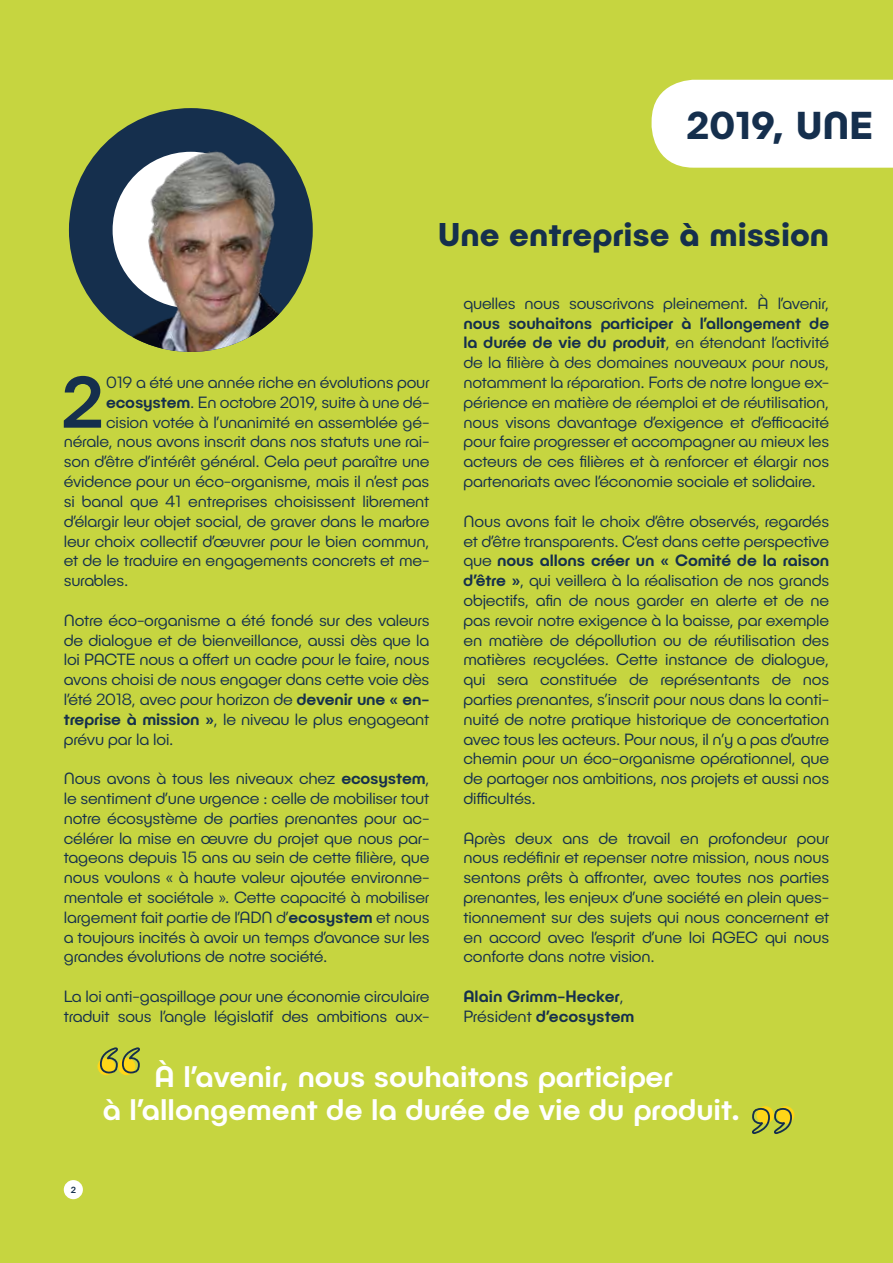
<style>
.page{position:relative;width:893px;height:1263px;background:#c6d540}
.page>*{position:absolute;margin:0;border:0;box-sizing:border-box;transform-origin:0 0}
.t1{font:500 73.5px "Publica Play";color:#152f4d}
.t2{font:700 39px "Publica Play";color:#152f4d}
.t3{font:700 33px "Publica Play";color:#152f4d}
.t4{font:500 30px/33px "Publica Play";color:#fff;text-align:center}
.t5{font:300 16.5px/19.8px "Publica Play";letter-spacing:-.01em;color:#152f4d;text-align:justify}
.t6{font:500 16.5px/19.8px "Publica Play";color:#152f4d}
.t7{font:500 9px "Publica Play";color:#152f4d}
.s1{font-weight:500}
.s2{font-weight:300}
</style>
<div class="page">
<div style="left:69px;top:108px;width:244px;height:244px;background:#152f4d;border-radius:50%"></div>
<img style="left:108px;top:142px;width:190px;height:210px">
<svg style="left:97px;top:1058px;width:18px;height:17px"></svg>
<div style="left:118px;top:1058px;width:17px;height:17px;background:#ffd618;border-radius:50%"></div>
<svg style="left:99px;top:1047px;width:41px;height:27px"></svg>
<svg style="left:752px;top:1107px;width:41px;height:27px"></svg>
<div style="left:652px;top:80px;width:241px;height:88px;background:#fff"></div>
<div style="left:64px;top:1180px;width:19px;height:19px;background:#fff;border-radius:50%"></div>
<h2 class="t2" style="left:686px;top:100px;width:189px">2019, UNE</h2>
<h3 class="t3" style="left:438px;top:213px;width:392px">Une entreprise à mission</h3>
<h1 class="t1" style="left:61px;top:355px;width:45px">2</h1>
<p class="t5" style="left:106px;top:372px;width:325px">019 a été une année riche en évolutions pour</p>
<p class="t5" style="left:106px;top:392px;width:325px"><span class="s1">ecosystem</span>. En octobre 2019, suite à une dé-</p>
<p class="t5" style="left:106px;top:412px;width:325px">cision votée à l’unanimité en assemblée gé-</p>
<p class="t5" style="left:64px;top:431px;width:367px">nérale, nous avons inscrit dans nos statuts une rai-</p>
<p class="t5" style="left:64px;top:451px;width:367px">son d’être d’intérêt général. Cela peut paraître une</p>
<p class="t5" style="left:64px;top:471px;width:367px">évidence pour un éco-organisme, mais il n’est pas</p>
<p class="t5" style="left:64px;top:491px;width:367px">si banal que 41 entreprises choisissent librement</p>
<p class="t5" style="left:64px;top:511px;width:367px">d’élargir leur objet social, de graver dans le marbre</p>
<p class="t5" style="left:64px;top:530px;width:367px">leur choix collectif d’œuvrer pour le bien commun,</p>
<p class="t5" style="left:64px;top:550px;width:367px">et de le traduire en engagements concrets et me-</p>
<p class="t5" style="left:64px;top:570px;width:66px">surables.</p>
<p class="t5" style="left:64px;top:610px;width:367px">Notre éco-organisme a été fondé sur des valeurs de dialogue et de bienveillance, aussi dès que la loi PACTE nous a offert un cadre pour le faire, nous avons choisi de nous engager dans cette voie dès l’été 2018, avec pour horizon de <span class="s1">devenir une « en&shy;treprise à mission »</span>, le niveau le plus engageant prévu par la loi.</p>
<p class="t5" style="left:64px;top:768px;width:367px">Nous avons à tous les niveaux chez <span class="s1">ecosystem</span>, le sentiment d’une urgence : celle de mobiliser tout notre écosystème de parties prenantes pour ac&shy;célérer la mise en œuvre du projet que nous par&shy;tageons depuis 15 ans au sein de cette filière, que nous voulons « à haute valeur ajoutée environne&shy;mentale et sociétale ». Cette capacité à mobiliser largement fait partie de l’ADN d’<span class="s1">ecosystem</span> et nous a toujours incités à avoir un temps d’avance sur les grandes évolutions de notre société.</p>
<p class="t5" style="left:64px;top:986px;width:367px">La loi anti-gaspillage pour une économie circulaire traduit sous l’angle législatif des ambitions aux-</p>
<p class="t5" style="left:463px;top:293px;width:367px">quelles nous souscrivons pleinement. À l’avenir,</p>
<p class="t5" style="left:463px;top:313px;width:367px"><span class="s1">nous souhaitons participer à l’allongement de la durée de vie du produit</span>, en étendant l’activité de la filière à des domaines nouveaux pour nous, notamment la réparation. Forts de notre longue ex&shy;périence en matière de réemploi et de réutilisation, nous visons davantage d’exigence et d’efficacité pour faire progresser et accompagner au mieux les acteurs de ces filières et à renforcer et élargir nos partenariats avec l’économie sociale et solidaire.</p>
<p class="t5" style="left:463px;top:511px;width:367px">Nous avons fait le choix d’être observés, regardés et d’être transparents. C’est dans cette perspective que <span class="s1">nous allons créer un « Comité de la raison d’être »</span>, qui veillera à la réalisation de nos grands objectifs, afin de nous garder en alerte et de ne pas revoir notre exigence à la baisse, par exemple en matière de dépollution ou de réutilisation des matières recyclées. Cette instance de dialogue, qui sera constituée de représentants de nos parties prenantes, s’inscrit pour nous dans la conti&shy;nuité de notre pratique historique de concertation avec tous les acteurs. Pour nous, il n’y a pas d’autre chemin pour un éco-organisme opérationnel, que de partager nos ambitions, nos projets et aussi nos difficultés.</p>
<p class="t5" style="left:463px;top:827px;width:367px">Après deux ans de travail en profondeur pour nous redéfinir et repenser notre mission, nous nous sentons prêts à affronter, avec toutes nos parties prenantes, les enjeux d’une société en plein ques&shy;tionnement sur des sujets qui nous concernent et en accord avec l’esprit d’une loi AGEC qui nous conforte dans notre vision.</p>
<p class="t6" style="left:463px;top:986px;width:172px">Alain Grimm-Hecker<span class="s2">,<br>Président</span> d’ecosystem</p>
<p class="t7" style="left:71px;top:1184px;width:7px">2</p>
<h3 class="t4" style="left:103px;top:1059px;width:639px">À l’avenir, nous souhaitons participer<br>à l’allongement de la durée de vie du produit.</h3>
</div>
